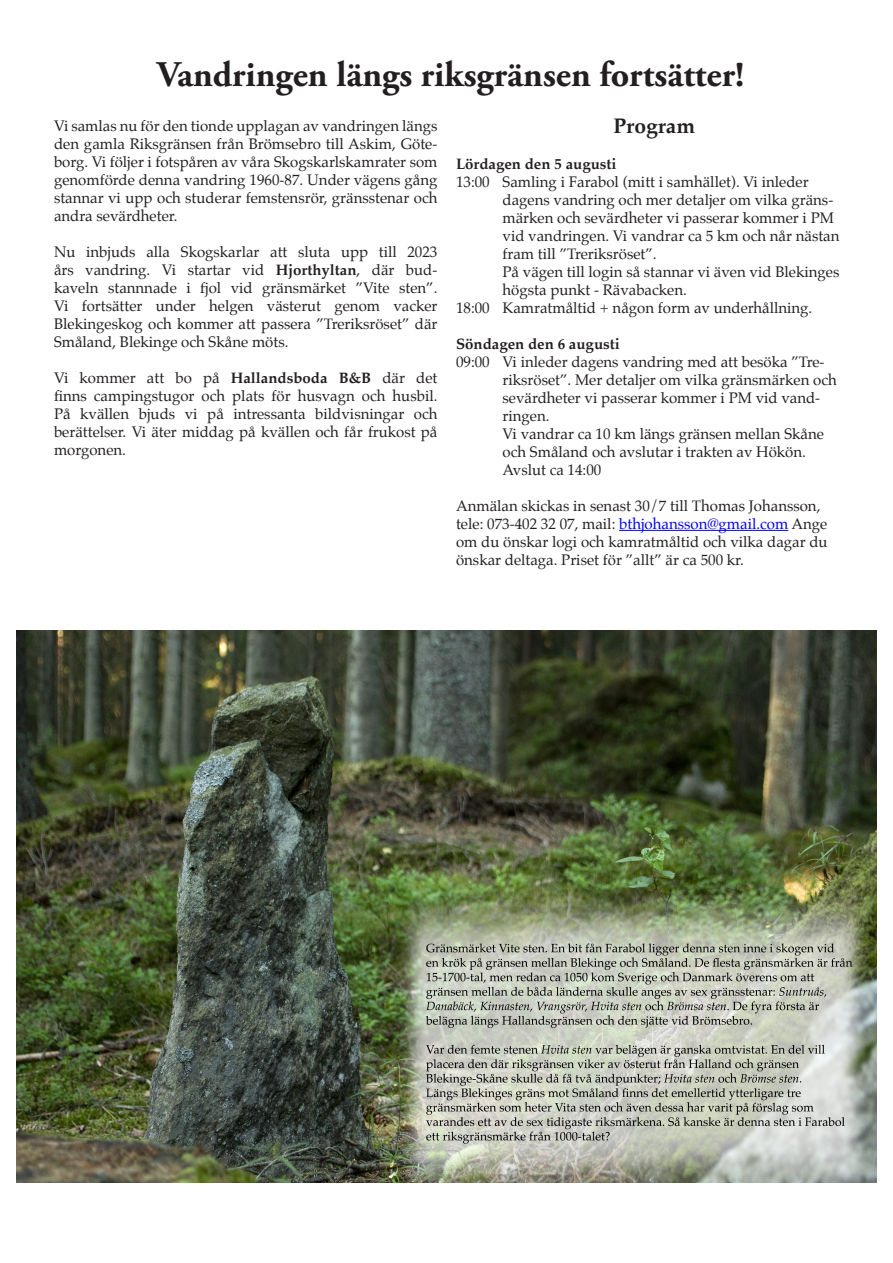
<style>
.page{position:relative;width:893px;height:1263px;background:#fff}
.page>*{position:absolute;margin:0;border:0;box-sizing:border-box;transform-origin:0 0}
.t1{font:700 36px "Adobe Garamond Pro";color:#231f20}
.t2{font:700 21px "Palatino";color:#231f20}
.t3{font:15px/18px "Palatino";color:#231f20;text-align:justify}
.t4{font:700 15px "Palatino";color:#231f20}
.s1{color:#00f}
.s2{font-weight:700}
</style>
<div class="page">
<hr style="left:619px;top:530px;width:169px;height:1px;background:#00f">
<img style="left:16px;top:630px;width:861px;height:552px">
<p class="t1" style="left:157px;top:54px;width:588px">Vandringen längs riksgränsen fortsätter!</p>
<p class="t2" style="left:613px;top:108px;width:83px">Program</p>
<p class="t4" style="left:456px;top:151px;width:162px">Lördagen den 5 augusti</p>
<p class="t3" style="left:503px;top:173px;width:338px;text-align:left;text-indent:-46px">13:00 Samling i Farabol (mitt i samhället). Vi inleder dagens vandring och mer detaljer om vilka gräns&shy;märken och sevärdheter vi passerar kommer i PM vid vandringen. Vi vandrar ca 5 km och når nästan fram till ”Treriksröset”.<br>På vägen till login så stannar vi även vid Blekinges högsta punkt - Rävabacken.</p>
<p class="t3" style="left:456px;top:299px;width:358px">18:00 Kamratmåltid + någon form av underhållning.</p>
<p class="t4" style="left:456px;top:331px;width:165px">Söndagen den 6 augusti</p>
<p class="t3" style="left:503px;top:353px;width:336px;text-align:left;text-indent:-46px">09:00 Vi inleder dagens vandring med att besöka ”Tre&shy;riksröset”. Mer detaljer om vilka gränsmärken och sevärdheter vi passerar kommer i PM vid vand&shy;ringen.<br>Vi vandrar ca 10 km längs gränsen mellan Skåne och Småland och avslutar i trakten av Hökön.<br>Avslut ca 14:00</p>
<p class="t3" style="left:456px;top:497px;width:373px;text-align:left">Anmälan skickas in senast 30/7 till Thomas Johansson, tele: 073-402 32 07, mail: <span class="s1">bthjohansson@gmail.com</span> Ange om du önskar logi och kamratmåltid och vilka dagar du önskar deltaga. Priset för ”allt” är ca 500 kr.</p>
<p class="t3" style="left:54px;top:117px;width:385px">Vi samlas nu för den tionde upplagan av vandringen längs den gamla Riksgränsen från Brömsebro till Askim, Göte&shy;borg. Vi följer i fotspåren av våra Skogskarlskamrater som genomförde denna vandring 1960-87. Under vägens gång stannar vi upp och studerar femstensrör, gränsstenar och andra sevärdheter.</p>
<p class="t3" style="left:54px;top:243px;width:385px">Nu inbjuds alla Skogskarlar att sluta upp till 2023 års vandring. Vi startar vid <span class="s2">Hjorthyltan</span>, där bud&shy;kaveln stannnade i fjol vid gränsmärket ”Vite sten”.<br>Vi fortsätter under helgen västerut genom vacker Blekingeskog och kommer att passera ”Treriksröset” där Småland, Blekinge och Skåne möts.</p>
<p class="t3" style="left:54px;top:369px;width:385px">Vi kommer att bo på <span class="s2">Hallandsboda B&amp;B</span> där det finns campingstugor och plats för husvagn och husbil.<br>På kvällen bjuds vi på intressanta bildvisningar och berättelser. Vi äter middag på kvällen och får frukost på morgonen.</p>
</div>
